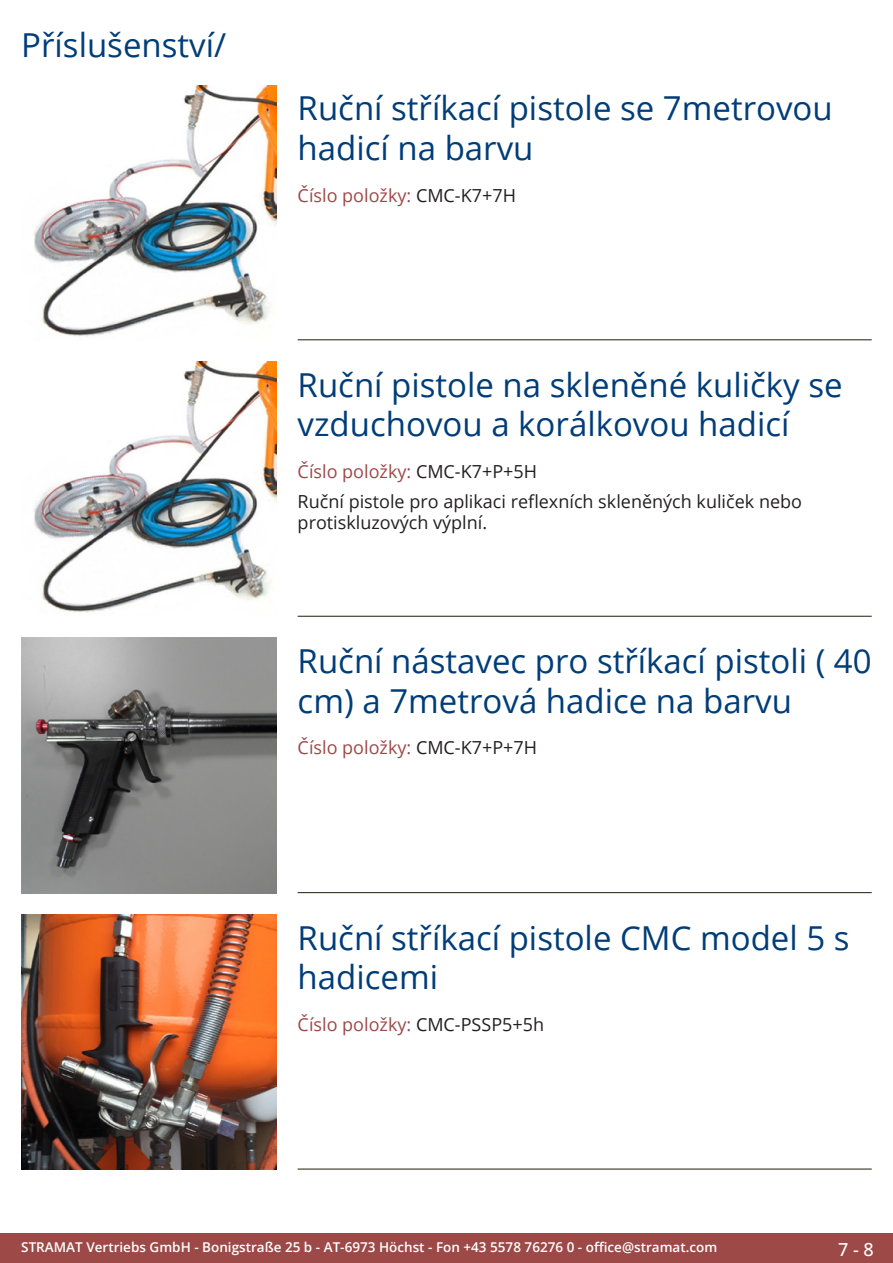
<style>
.page{position:relative;width:893px;height:1263px;background:#fff}
.page>*{position:absolute;margin:0;border:0;box-sizing:border-box;transform-origin:0 0}
.Produkttitel{font:33px/39.6px "Open Sans";color:#003d78}
.RastTitel{font:33px "Open Sans";color:#003d78}
.TechDaten_Überschrif{font:18px "Open Sans";color:#9c4948}
.Beschreibung_Text{font:18px/21.6px "Open Sans";color:#231f20}
.t1{font:500 18px "Open Sans";color:#fff}
.t2{font:600 13.5px "Open Sans";color:#fff}
.s1{color:#231f20}
</style>
<div class="page">
<div style="left:0;top:1233px;width:893px;height:30px;background:#9c4948"></div>
<hr style="left:298px;top:340px;width:574px;height:1px;background:#201d08">
<hr style="left:298px;top:616px;width:574px;height:1px;background:#201d08">
<hr style="left:298px;top:892px;width:574px;height:1px;background:#201d08">
<hr style="left:298px;top:1169px;width:574px;height:1px;background:#201d08">
<img style="left:33px;top:85px;width:243px;height:252px">
<img style="left:33px;top:361px;width:243px;height:252px">
<img style="left:21px;top:638px;width:255px;height:255px">
<img style="left:21px;top:914px;width:255px;height:255px">
<p class="RastTitel" style="left:21px;top:22px;width:206px">Příslušenství/</p>
<p class="Produkttitel" style="left:298px;top:88px;width:537px">Ruční stříkací pistole se 7metrovou hadicí na barvu</p>
<p class="TechDaten_Überschrif" style="left:298px;top:183px;width:220px">Číslo položky: <span class="s1">CMC-K7+7H</span></p>
<p class="Produkttitel" style="left:298px;top:364px;width:546px">Ruční pistole na skleněné kuličky se vzduchovou a korálkovou hadicí</p>
<p class="TechDaten_Überschrif" style="left:298px;top:459px;width:241px">Číslo položky: <span class="s1">CMC-K7+P+5H</span></p>
<p class="Beschreibung_Text" style="left:298px;top:490px;width:506px">Ruční pistole pro aplikaci reflexních skleněných kuliček nebo protiskluzových výplní.</p>
<p class="Produkttitel" style="left:298px;top:640px;width:576px">Ruční nástavec pro stříkací pistoli ( 40 cm) a 7metrová hadice na barvu</p>
<p class="TechDaten_Überschrif" style="left:298px;top:735px;width:241px">Číslo položky: <span class="s1">CMC-K7+P+7H</span></p>
<p class="Produkttitel" style="left:298px;top:917px;width:553px">Ruční stříkací pistole CMC model 5 s hadicemi</p>
<p class="TechDaten_Überschrif" style="left:298px;top:1012px;width:248px">Číslo položky: <span class="s1">CMC-PSSP5+5h</span></p>
<p class="t2" style="left:21px;top:1238px;width:698px">STRAMAT Vertriebs GmbH - Bonigstraße 25 b - AT-6973 Höchst - Fon +43 5578 76276 0 - office@stramat.com</p>
<p class="t1" style="left:838px;top:1237px;width:37px">7 - 8</p>
</div>
